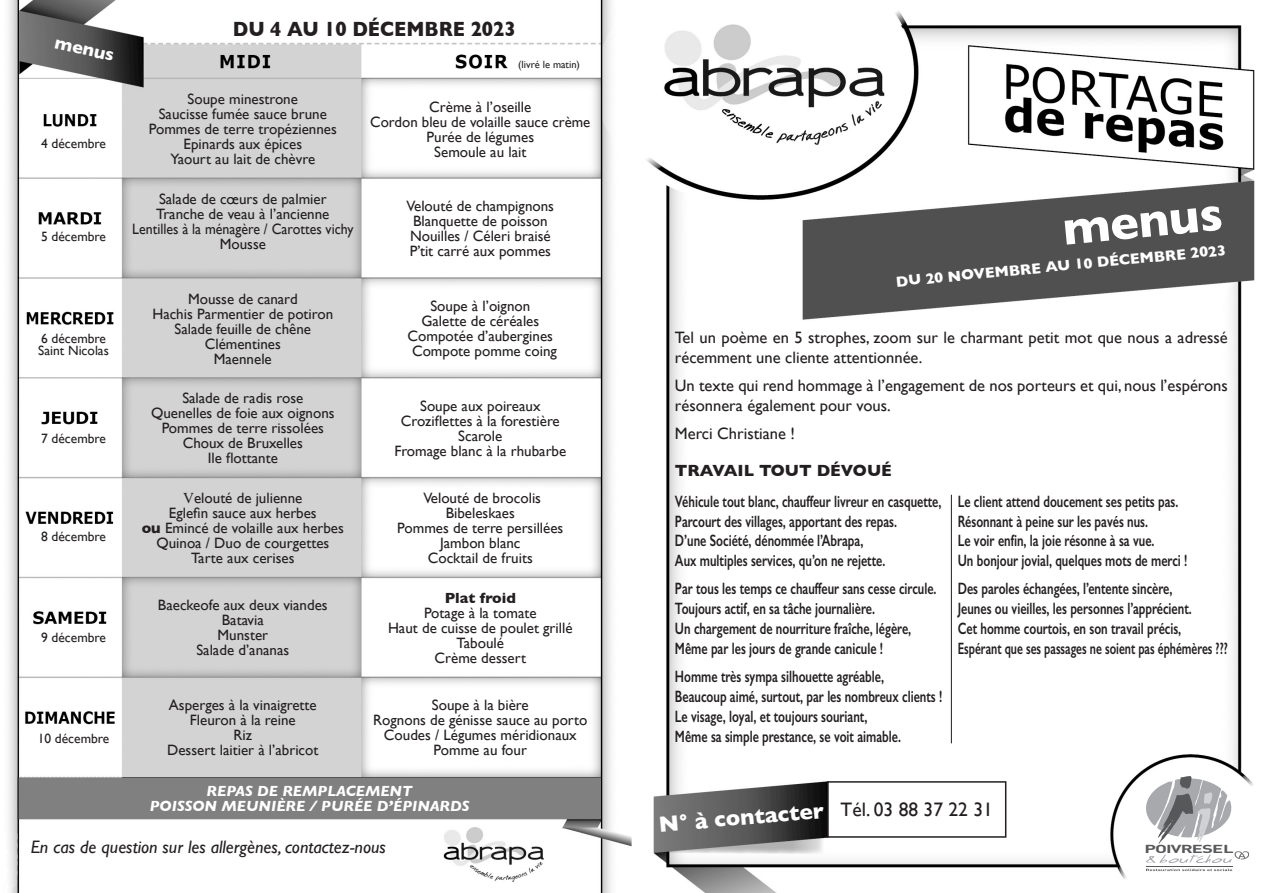
<style>
.page{position:relative;width:1263px;height:893px;background:#fff}
.page>*{position:absolute;margin:0;border:0;box-sizing:border-box;transform-origin:0 0}
.t1{font:700 48px "Gill Sans";color:#fff}
.t2{font:700 22.5px "Gill Sans";color:#fff}
.t3{font:700 21px "Gill Sans";color:#231f20;scale:.9 1}
.t4{font:19.5px "Gill Sans";color:#231f20}
.t5{font:italic 18px "Gill Sans";color:#231f20}
.t6{font:700 18px "Gill Sans";color:#fff}
.t7{font:600 16.5px/19.8px "Gill Sans";color:#231f20;scale:.73 1}
.t8{font:16.5px/19.8px "Gill Sans";color:#231f20}
.t9{font:700 16.5px "Gill Sans";color:#231f20}
.t10{font:15px/15px "Gill Sans";color:#231f20;text-align:center}
.t11{font:italic 700 15px/15px "Gill Sans";color:#fff;text-align:center}
.t12{font:700 15px "Gill Sans";color:#fff}
.t13{font:700 15px "Gill Sans";color:#231f20}
.t14{font:13.5px/12px "Gill Sans";color:#231f20}
.t15{font:700 11.55px "DIN";letter-spacing:-.05em;color:#57585a;scale:1.6 1}
.t16{font:10.5px "Gill Sans";color:#231f20}
.s1{font-family:"Times New Roman"}
.s2{font-weight:700}
</style>
<div class="page">
<img style="left:8px;top:0;width:1247px;height:893px">
<div style="left:827px;top:781px;width:179px;height:57px;border:2px solid #231f20"></div>
<svg style="left:1143px;top:772px;width:107px;height:108px"></svg>
<hr style="left:951px;top:495px;width:1px;height:248px;background:#231f20">
<p class="t6" style="left:58px;top:32px;width:62px;rotate:13deg">menus</p>
<p class="t14" style="left:41px;top:138px;width:66px">4 décembre</p>
<p class="t14" style="left:41px;top:232px;width:66px">5 décembre</p>
<p class="t14" style="left:38px;top:334px;width:72px">6 décembre<br>Saint Nicolas</p>
<p class="t14" style="left:41px;top:434px;width:66px">7 décembre</p>
<p class="t14" style="left:41px;top:531px;width:66px">8 décembre</p>
<p class="t14" style="left:41px;top:632px;width:66px">9 décembre</p>
<p class="t14" style="left:38px;top:733px;width:73px">10 décembre</p>
<h3 class="t3" style="left:233px;top:16px;width:316px">DU 4 AU 10 DÉCEMBRE 2023</h3>
<p class="t16" style="left:518px;top:60px;width:63px">(livré le matin)</p>
<p class="t10" style="left:149px;top:93px;width:189px">Soupe minestrone<br>Saucisse fumée sauce brune<br>Pommes de terre tropéziennes<br>Epinards aux épices<br>Yaourt au lait de chèvre</p>
<p class="t10" style="left:370px;top:100px;width:222px">Crème à l’oseille<br>Cordon bleu de volaille sauce crème<br>Purée de légumes<br>Semoule au lait</p>
<p class="t10" style="left:132px;top:192px;width:223px">Salade de cœurs de palmier<br>Tranche de veau à l’ancienne<br>Lentilles à la ménagère / Carottes vichy<br>Mousse</p>
<p class="t10" style="left:407px;top:200px;width:149px;text-align:left">Velouté de champignons<br>Blanquette de poisson<br>Nouilles / Céleri braisé<br>P’tit carré aux pommes</p>
<p class="t10" style="left:152px;top:292px;width:182px">Mousse de canard<br>Hachis Parmentier de potiron<br>Salade feuille de chêne<br>Clémentines<br>Maennele</p>
<p class="t10" style="left:408px;top:300px;width:151px">Soupe à l’oignon<br>Galette de céréales<br>Compotée d’aubergines<br>Compote pomme coing</p>
<p class="t10" style="left:151px;top:392px;width:185px">Salade de radis rose<br>Quenelles de foie aux oignons<br>Pommes de terre rissolées<br>Choux de Bruxelles<br>Ile flottante</p>
<p class="t10" style="left:394px;top:399px;width:173px">Soupe aux poireaux<br>Croziflettes à la forestière<br>Scarole<br>Fromage blanc à la rhubarbe</p>
<p class="t10" style="left:142px;top:492px;width:204px"><span class="s1">V</span>elouté de julienne<br>Eglefin sauce aux herbes<br><span class="s2">ou</span> Emincé de volaille aux herbes<br>Quinoa / Duo de courgettes<br>Tarte aux cerises</p>
<p class="t10" style="left:397px;top:492px;width:168px">Velouté de brocolis<br>Bibeleskaes<br>Pommes de terre persillées<br>Jambon blanc<br>Cocktail de fruits</p>
<p class="t10" style="left:158px;top:599px;width:171px">Baeckeofe aux deux viandes<br>Batavia<br>Munster<br>Salade d’ananas</p>
<p class="t13" style="left:445px;top:589px;width:73px">Plat froid</p>
<p class="t10" style="left:388px;top:606px;width:186px">Potage à la tomate<br>Haut de cuisse de poulet grillé<br>Taboulé<br>Crème dessert</p>
<p class="t10" style="left:167px;top:698px;width:153px">Asperges à la vinaigrette<br>Fleuron à la reine<br>Riz<br>Dessert laitier à l’abricot</p>
<p class="t10" style="left:373px;top:698px;width:216px">Soupe à la bière<br>Rognons de génisse sauce au porto<br>Coudes / Légumes méridionaux<br>Pomme au four</p>
<p class="t11" style="left:150px;top:783px;width:321px">REPAS DE REMPLACEMENT<br>POISSON MEUNIÈRE / PURÉE D’ÉPINARDS</p>
<p class="t5" style="left:31px;top:839px;width:357px">En cas de question sur les allergènes, contactez-nous</p>
<h1 class="t1" style="left:1059px;top:201px;width:162px;rotate:-6deg">menus</h1>
<p class="t12" style="left:895px;top:274px;width:333px;rotate:-6deg">DU 20 NOVEMBRE AU 10 DÉCEMBRE 2023</p>
<p class="t8" style="left:675px;top:329px;width:554px">Tel un poème en 5 strophes, zoom sur le charmant petit mot que nous a adressé récemment une cliente attentionnée.</p>
<p class="t8" style="left:675px;top:377px;width:554px">Un texte qui rend hommage à l’engagement de nos porteurs et qui, nous l’espérons résonnera également pour vous.</p>
<p class="t8" style="left:675px;top:425px;width:122px">Merci Christiane !</p>
<p class="t9" style="left:675px;top:461px;width:218px">TRAVAIL TOUT DÉVOUÉ</p>
<p class="t7" style="left:675px;top:493px;width:367px">Véhicule tout blanc, chauffeur livreur en casquette, Parcourt des villages, apportant des repas.<br>D’une Société, dénommée l’Abrapa,<br>Aux multiples services, qu’on ne rejette.</p>
<p class="t7" style="left:675px;top:581px;width:360px">Par tous les temps ce chauffeur sans cesse circule.<br>Toujours actif, en sa tâche journalière.<br>Un chargement de nourriture fraîche, légère, Même par les jours de grande canicule !</p>
<p class="t7" style="left:675px;top:668px;width:368px">Homme très sympa silhouette agréable,<br>Beaucoup aimé, surtout, par les nombreux clients !<br>Le visage, loyal, et toujours souriant,<br>Même sa simple prestance, se voit aimable.</p>
<p class="t7" style="left:958px;top:493px;width:316px">Le client attend doucement ses petits pas.<br>Résonnant à peine sur les pavés nus.<br>Le voir enfin, la joie résonne à sa vue.<br>Un bonjour jovial, quelques mots de merci !</p>
<p class="t7" style="left:958px;top:581px;width:371px">Des paroles échangées, l’entente sincère,<br>Jeunes ou vieilles, les personnes l’apprécient.<br>Cet homme courtois, en son travail précis, Espérant que ses passages ne soient pas éphémères ???</p>
<h2 class="t2" style="left:658px;top:811px;width:167px;rotate:-5deg">N° à contacter</h2>
<h3 class="t4" style="left:841px;top:801px;width:154px">Tél. 03 88 37 22 31</h3>
<p class="t15" style="left:1144px;top:842px;width:57px">POIVRESEL</p>
</div>
